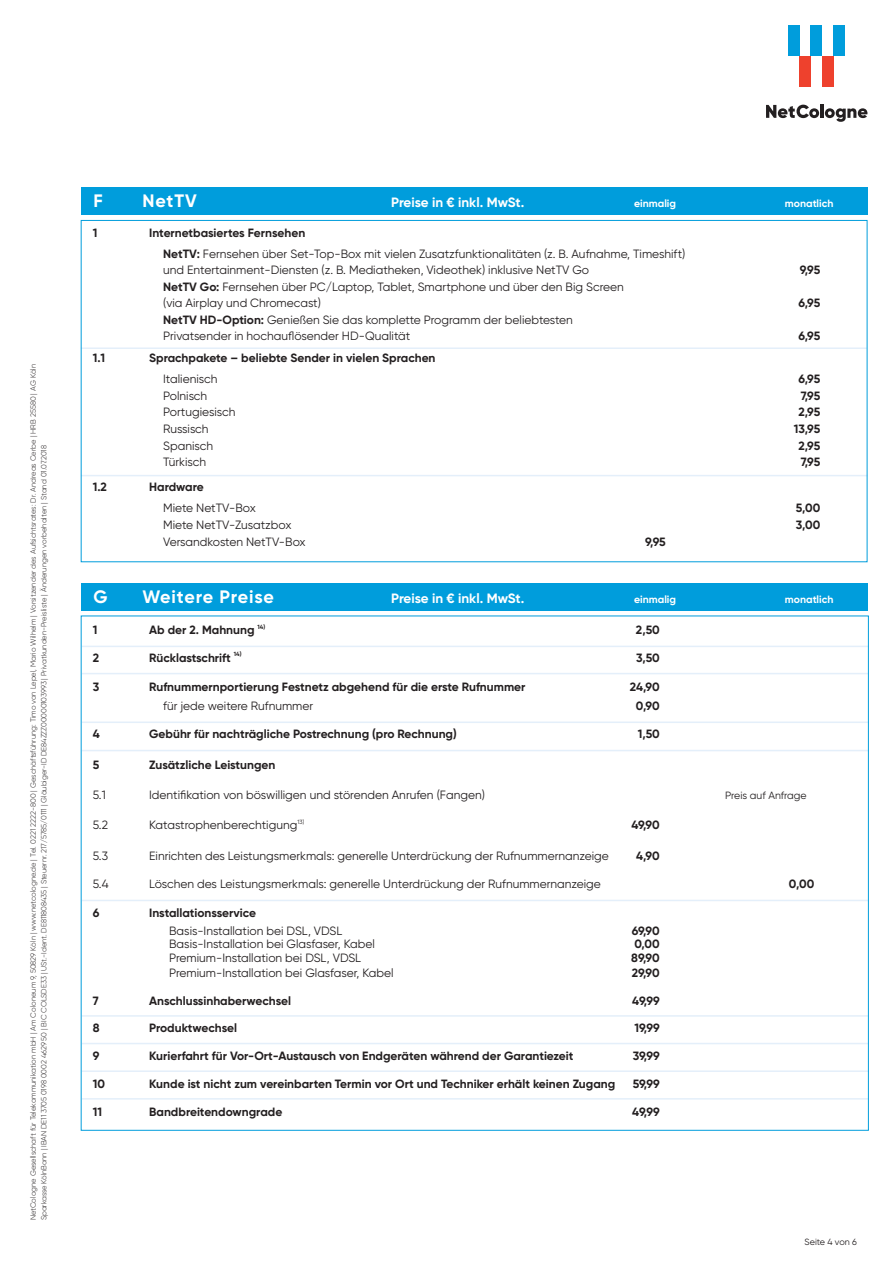
<style>
.page{position:relative;width:893px;height:1263px;background:#fff}
.page>*{position:absolute;margin:0;border:0;box-sizing:border-box;transform-origin:0 0}
.t1{font:700 18px "Gilroy";letter-spacing:.045em;color:#fff}
.t2{font:700 13.5px "Gilroy";color:#fff}
.t3{font:12px/16.2px "Gilroy";color:#231f20}
.t4{font:700 12px "Gilroy";color:#231f20}
.t5{font:700 10.5px "Gilroy";color:#fff}
.t6{font:10.5px "Gilroy";color:#231f20}
.t7{font:9px "Gilroy";color:#231f20}
.t8{font:300 7.5px/10.5px "Gilroy";letter-spacing:-.005em;color:#231f20}
.t9{font:700 6px "Gilroy";color:#231f20}
.s1{font-weight:700}
.s2{font-family:"European Pi Three";color:#939598}
</style>
<div class="page">
<div style="left:822px;top:56px;width:11px;height:31px;background:#ee412d"></div>
<div style="left:800px;top:56px;width:11px;height:31px;background:#ee412d"></div>
<div style="left:833px;top:26px;width:11px;height:30px;background:#009ddc"></div>
<div style="left:811px;top:26px;width:11px;height:30px;background:#009ddc"></div>
<div style="left:788px;top:26px;width:12px;height:30px;background:#009ddc"></div>
<svg style="left:766px;top:105px;width:53px;height:13px"></svg>
<hr style="left:820px;top:104px;width:3px;height:14px;background:#231f20">
<svg style="left:825px;top:108px;width:42px;height:14px"></svg>
<hr style="left:81px;top:475px;width:786px;height:1px;background:#e4effa">
<hr style="left:81px;top:347px;width:786px;height:2px;background:#e4effa">
<hr style="left:82px;top:721px;width:787px;height:2px;background:#e4effa">
<hr style="left:82px;top:1043px;width:786px;height:1px;background:#e4effa">
<hr style="left:82px;top:1015px;width:786px;height:2px;background:#e4effa">
<hr style="left:82px;top:900px;width:786px;height:1px;background:#e4effa">
<hr style="left:82px;top:1098px;width:787px;height:1px;background:#e4effa">
<hr style="left:82px;top:646px;width:787px;height:1px;background:#e4effa">
<hr style="left:82px;top:673px;width:786px;height:1px;background:#e4effa">
<hr style="left:82px;top:750px;width:787px;height:1px;background:#e4effa">
<hr style="left:82px;top:1070px;width:787px;height:2px;background:#e4effa">
<div style="left:81px;top:187px;width:787px;height:28px;background:#009ddc"></div>
<div style="left:81px;top:583px;width:787px;height:28px;background:#009ddc"></div>
<p class="t8" style="left:28px;top:1220px;width:858px;rotate:-90deg">NetCologne Gesellschaft für Telekommunikation mbH | Am Coloneum 9, 50829 Köln | www.netcologne.de | Tel. 0221 2222-800 | Geschäftsführung: Timo von Lepel, Mario Wilhelm | Vorsitzender des Aufsichtsrates: Dr. Andreas Cerbe | HRB 25580 | AG Köln<br>Sparkasse KölnBonn | IBAN DE11 3705 0198 0002 4629 50 | BIC COLSDE33 | USt.-Ident. DE811808435 | Steuernr. 217/5785/0111 | Gläubiger-ID DE84ZZZ00000103993 | Privatkunden-Preisliste | Änderungen vorbehalten | Stand 01.07.2018</p>
<h1 class="t1" style="left:94px;top:189px;width:11px">F</h1>
<h1 class="t1" style="left:142px;top:189px;width:56px">NetTV</h1>
<p class="t2" style="left:391px;top:193px;width:135px">Preise in € inkl. MwSt.</p>
<p class="t5" style="left:634px;top:196px;width:44px">einmalig</p>
<p class="t5" style="left:785px;top:196px;width:50px">monatlich</p>
<p class="t4" style="left:93px;top:225px;width:6px">1</p>
<p class="t3" style="left:163px;top:222px;width:524px;line-height:20.9px;text-indent:-14px"><span class="s1">Internetbasiertes Fernsehen<br>NetTV:</span> Fernsehen über Set-Top-Box mit vielen Zusatzfunktionalitäten (z. B. Aufnahme, Timeshift)</p>
<p class="t3" style="left:163px;top:262px;width:427px">und Entertainment-Diensten (z. B. Mediatheken, Videothek) inklusive NetTV Go</p>
<p class="t4" style="left:800px;top:262px;width:22px">9,95</p>
<p class="t3" style="left:163px;top:278px;width:462px"><span class="s1">NetTV Go:</span> Fernsehen über PC/Laptop, Tablet, Smartphone und über den Big Screen (via Airplay und Chromecast)</p>
<p class="t4" style="left:798px;top:295px;width:23px">6,95</p>
<p class="t3" style="left:163px;top:311px;width:411px"><span class="s1">NetTV HD-Option:</span> Genießen Sie das komplette Programm der beliebtesten<br>Privatsender in hochauflösender HD-Qualität</p>
<p class="t4" style="left:798px;top:328px;width:23px">6,95</p>
<p class="t4" style="left:93px;top:351px;width:14px">1.1</p>
<p class="t4" style="left:149px;top:351px;width:288px">Sprachpakete – beliebte Sender in vielen Sprachen</p>
<p class="t3" style="left:163px;top:371px;width:56px">Italienisch</p>
<p class="t4" style="left:798px;top:371px;width:23px">6,95</p>
<p class="t3" style="left:163px;top:387px;width:46px">Polnisch</p>
<p class="t4" style="left:801px;top:388px;width:21px">7,95</p>
<p class="t3" style="left:163px;top:404px;width:74px">Portugiesisch</p>
<p class="t4" style="left:798px;top:405px;width:23px">2,95</p>
<p class="t3" style="left:163px;top:421px;width:47px">Russisch</p>
<p class="t4" style="left:794px;top:421px;width:28px">13,95</p>
<p class="t3" style="left:163px;top:437px;width:51px">Spanisch</p>
<p class="t4" style="left:798px;top:438px;width:23px">2,95</p>
<p class="t3" style="left:163px;top:454px;width:44px">Türkisch</p>
<p class="t4" style="left:801px;top:455px;width:21px">7,95</p>
<p class="t4" style="left:93px;top:480px;width:16px">1.2</p>
<p class="t4" style="left:149px;top:480px;width:56px">Hardware</p>
<p class="t3" style="left:163px;top:500px;width:94px">Miete NetTV-Box</p>
<p class="t4" style="left:796px;top:501px;width:26px">5,00</p>
<p class="t3" style="left:163px;top:516px;width:130px">Miete NetTV-Zusatzbox</p>
<p class="t4" style="left:796px;top:517px;width:26px">3,00</p>
<p class="t3" style="left:163px;top:533px;width:144px">Versandkosten NetTV-Box</p>
<p class="t4" style="left:645px;top:534px;width:22px">9,95</p>
<h1 class="t1" style="left:94px;top:585px;width:16px">G</h1>
<h1 class="t1" style="left:142px;top:585px;width:133px">Weitere Preise</h1>
<p class="t2" style="left:391px;top:590px;width:135px">Preise in € inkl. MwSt.</p>
<p class="t5" style="left:634px;top:593px;width:44px">einmalig</p>
<p class="t5" style="left:785px;top:593px;width:50px">monatlich</p>
<p class="t4" style="left:93px;top:622px;width:6px">1</p>
<p class="t4" style="left:149px;top:622px;width:118px">Ab der 2. Mahnung <sup>14)</sup></p>
<p class="t4" style="left:636px;top:622px;width:25px">2,50</p>
<p class="t4" style="left:93px;top:650px;width:8px">2</p>
<p class="t4" style="left:149px;top:650px;width:83px">Rücklastschrift</p>
<p class="t9" style="left:234px;top:651px;width:9px">14)</p>
<p class="t4" style="left:636px;top:650px;width:25px">3,50</p>
<p class="t4" style="left:93px;top:679px;width:8px">3</p>
<p class="t4" style="left:149px;top:679px;width:378px">Rufnummernportierung Festnetz abgehend für die erste Rufnummer</p>
<p class="t4" style="left:630px;top:679px;width:31px">24,90</p>
<p class="t3" style="left:163px;top:698px;width:152px">für jede weitere Rufnummer</p>
<p class="t4" style="left:636px;top:699px;width:25px">0,90</p>
<p class="t4" style="left:93px;top:726px;width:8px">4</p>
<p class="t4" style="left:149px;top:726px;width:309px">Gebühr für nachträgliche Postrechnung (pro Rechnung)</p>
<p class="t4" style="left:638px;top:726px;width:24px">1,50</p>
<p class="t4" style="left:93px;top:758px;width:8px">5</p>
<p class="t4" style="left:149px;top:758px;width:128px">Zusätzliche Leistungen</p>
<p class="t3" style="left:93px;top:786px;width:15px">5.1</p>
<p class="t3" style="left:149px;top:786px;width:337px">Identifikation von böswilligen und störenden Anrufen (Fangen)</p>
<p class="t6" style="left:725px;top:788px;width:83px">Preis auf Anfrage</p>
<p class="t3" style="left:93px;top:817px;width:17px">5.2</p>
<p class="t3" style="left:149px;top:817px;width:157px">Katastrophenberechtigung<sup>13)</sup></p>
<p class="t4" style="left:631px;top:818px;width:30px">49,90</p>
<p class="t3" style="left:93px;top:848px;width:17px">5.3</p>
<p class="t3" style="left:149px;top:848px;width:461px">Einrichten des Leistungsmerkmals: generelle Unterdrückung der Rufnummernanzeige</p>
<p class="t4" style="left:636px;top:848px;width:25px">4,90</p>
<p class="t3" style="left:93px;top:875px;width:17px">5.4</p>
<p class="t3" style="left:149px;top:875px;width:453px">Löschen des Leistungsmerkmals: generelle Unterdrückung der Rufnummernanzeige</p>
<p class="t4" style="left:789px;top:876px;width:27px">0,00</p>
<p class="t4" style="left:93px;top:905px;width:8px">6</p>
<p class="t3" style="left:163px;top:904px;width:181px;line-height:17.7px;text-indent:-14px"><span class="s1">Installationsservice<br></span><span class="s2">E</span> Basis-Installation bei DSL, VDSL</p>
<p class="t4" style="left:632px;top:923px;width:29px">69,90</p>
<p class="t3" style="left:163px;top:936px;width:213px"><span class="s2">E</span> Basis-Installation bei Glasfaser, Kabel</p>
<p class="t4" style="left:634px;top:937px;width:27px">0,00</p>
<p class="t3" style="left:163px;top:949px;width:199px"><span class="s2">E</span> Premium-Installation bei DSL, VDSL</p>
<p class="t4" style="left:631px;top:950px;width:30px">89,90</p>
<p class="t3" style="left:163px;top:964px;width:232px"><span class="s2">E</span> Premium-Installation bei Glasfaser, Kabel</p>
<p class="t4" style="left:632px;top:965px;width:29px">29,90</p>
<p class="t4" style="left:93px;top:993px;width:7px">7</p>
<p class="t4" style="left:149px;top:993px;width:143px">Anschlussinhaberwechsel</p>
<p class="t4" style="left:632px;top:993px;width:29px">49,99</p>
<p class="t4" style="left:93px;top:1021px;width:8px">8</p>
<p class="t4" style="left:149px;top:1021px;width:89px">Produktwechsel</p>
<p class="t4" style="left:634px;top:1021px;width:27px">19,99</p>
<p class="t4" style="left:93px;top:1048px;width:8px">9</p>
<p class="t4" style="left:149px;top:1048px;width:426px">Kurierfahrt für Vor-Ort-Austausch von Endgeräten während der Garantiezeit</p>
<p class="t4" style="left:633px;top:1048px;width:29px">39,99</p>
<p class="t4" style="left:93px;top:1076px;width:14px">10</p>
<p class="t4" style="left:149px;top:1076px;width:468px">Kunde ist nicht zum vereinbarten Termin vor Ort und Techniker erhält keinen Zugang</p>
<p class="t4" style="left:633px;top:1076px;width:28px">59,99</p>
<p class="t4" style="left:93px;top:1104px;width:11px">11</p>
<p class="t4" style="left:149px;top:1104px;width:135px">Bandbreitendowngrade</p>
<p class="t4" style="left:632px;top:1104px;width:29px">49,99</p>
<p class="t7" style="left:804px;top:1237px;width:54px">Seite 4 von 6</p>
</div>
